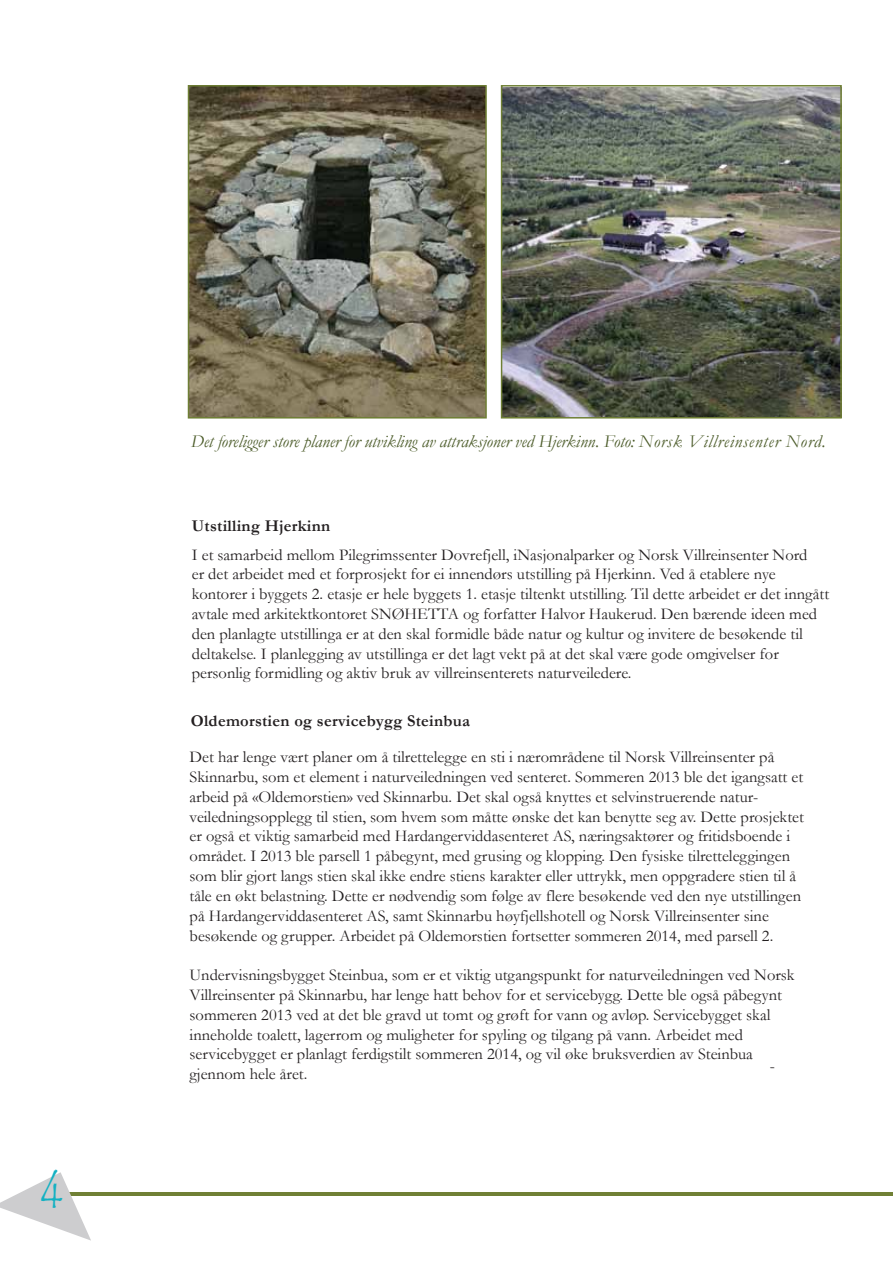
<style>
.page{position:relative;width:893px;height:1263px;background:#fff}
.page>*{position:absolute;margin:0;border:0;box-sizing:border-box;transform-origin:0 0}
.t1{font:54px "Tempus Sans ITC";color:#14b1c2;scale:.75 1}
.t2{font:italic 18px "Garamond";letter-spacing:-.005em;color:#4b5b29}
.t3{font:16.5px/19.8px "Garamond";color:#231f20}
.t4{font:700 16.5px "Garamond";letter-spacing:.015em;color:#231f20}
</style>
<div class="page">
<img style="left:504px;top:88px;width:335px;height:327px">
<img style="left:191px;top:88px;width:293px;height:327px">
<hr style="left:64px;top:1192px;width:829px;height:4px;background:#708035">
<svg style="left:0;top:1172px;width:91px;height:68px"></svg>
<div style="left:188px;top:85px;width:299px;height:333px;border:2px solid #6f7f35"></div>
<div style="left:501px;top:85px;width:341px;height:333px;border:2px solid #6f7f35"></div>
<h1 class="t1" style="left:40px;top:1154px;width:32px">4</h1>
<p class="t2" style="left:191px;top:429px;width:637px">Det foreligger store planer for utvikling av attraksjoner ved Hjerkinn. Foto: Norsk Villreinsenter Nord.</p>
<p class="t4" style="left:192px;top:515px;width:140px">Utstilling Hjerkinn</p>
<p class="t3" style="left:192px;top:544px;width:639px">I et samarbeid mellom Pilegrimssenter Dovrefjell, iNasjonalparker og Norsk Villreinsenter Nord<br>er det arbeidet med et forprosjekt for ei innendørs utstilling på Hjerkinn. Ved å etablere nye kontorer i byggets 2. etasje er hele byggets 1. etasje tiltenkt utstilling. Til dette arbeidet er det inngått avtale med arkitektkontoret SNØHETTA og forfatter Halvor Haukerud. Den bærende ideen med den planlagte utstillinga er at den skal formidle både natur og kultur og invitere de besøkende til deltakelse. I planlegging av utstillinga er det lagt vekt på at det skal være gode omgivelser for personlig formidling og aktiv bruk av villreinsenterets naturveiledere.</p>
<p class="t4" style="left:191px;top:710px;width:281px">Oldemorstien og servicebygg Steinbua</p>
<p class="t3" style="left:190px;top:747px;width:616px">Det har lenge vært planer om å tilrettelegge en sti i nærområdene til Norsk Villreinsenter på Skinnarbu, som et element i naturveiledningen ved senteret. Sommeren 2013 ble det igangsatt et arbeid på «Oldemorstien» ved Skinnarbu. Det skal også knyttes et selvinstruerende natur&shy;veiledningsopplegg til stien, som hvem som måtte ønske det kan benytte seg av. Dette prosjektet er også et viktig samarbeid med Hardangerviddasenteret AS, næringsaktører og fritidsboende i området. I 2013 ble parsell 1 påbegynt, med grusing og klopping. Den fysiske tilretteleggingen som blir gjort langs stien skal ikke endre stiens karakter eller uttrykk, men oppgradere stien til å tåle en økt belastning. Dette er nødvendig som følge av flere besøkende ved den nye utstillingen på Hardangerviddasenteret AS, samt Skinnarbu høyfjellshotell og Norsk Villreinsenter sine besøkende og grupper. Arbeidet på Oldemorstien fortsetter sommeren 2014, med parsell 2.</p>
<p class="t3" style="left:190px;top:964px;width:607px">Undervisningsbygget Steinbua, som er et viktig utgangspunkt for naturveiledningen ved Norsk Villreinsenter på Skinnarbu, har lenge hatt behov for et servicebygg. Dette ble også påbegynt sommeren 2013 ved at det ble gravd ut tomt og grøft for vann og avløp. Servicebygget skal inneholde toalett, lagerrom og muligheter for spyling og tilgang på vann. Arbeidet med servicebygget er planlagt ferdigstilt sommeren 2014, og vil øke bruksverdien av Steinbua gjennom hele året.</p>
<p class="t3" style="left:770px;top:1056px;width:7px">-</p>
</div>
